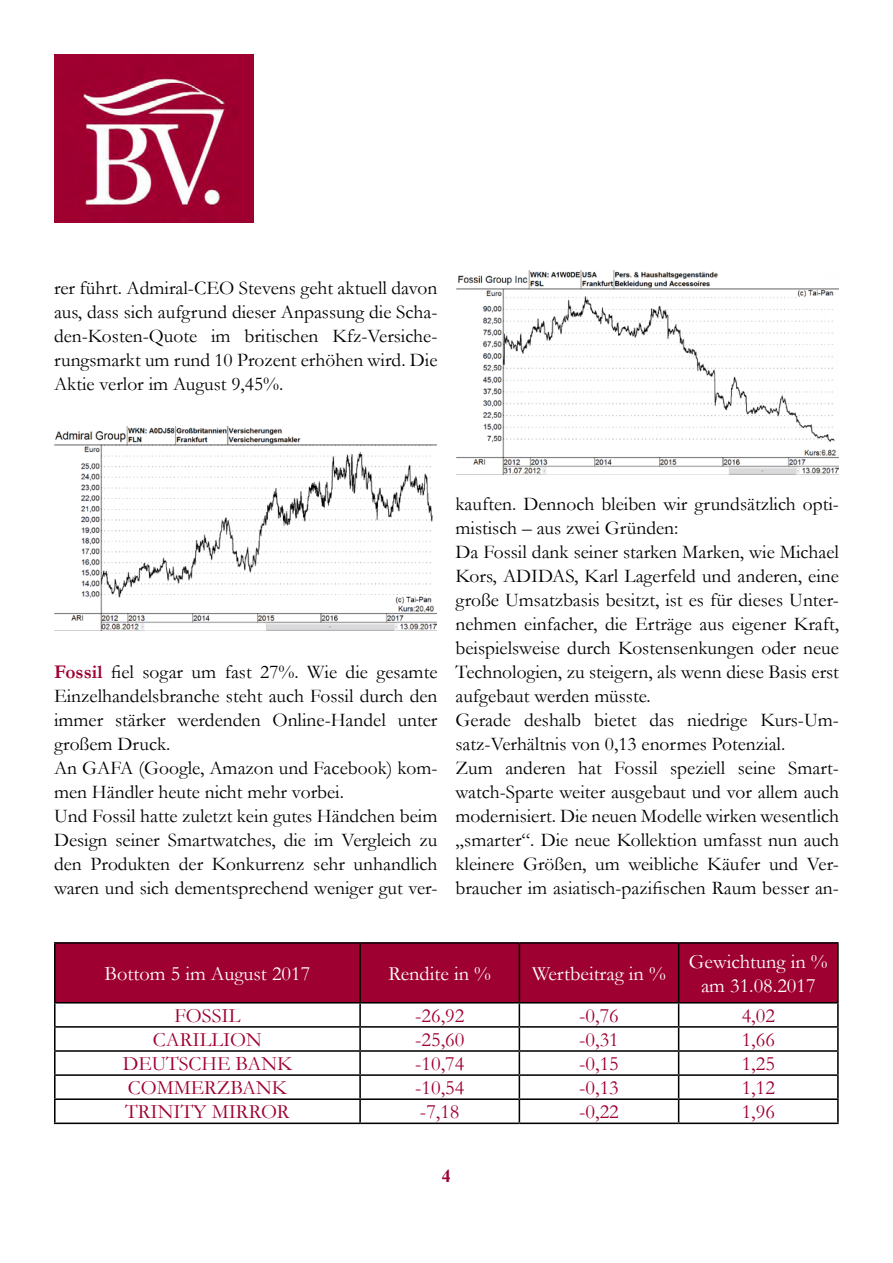
<style>
.page{position:relative;width:893px;height:1263px;background:#fff}
.page>*{position:absolute;margin:0;border:0;box-sizing:border-box;transform-origin:0 0}
.t1{font:20.4px "Garamond";color:#9e0031}
.t2{font:20.4px/23.9px "Garamond";color:#fff;text-align:center}
.t3{font:19.5px/24px "Garamond";color:#000}
.t4{font:700 18px "Times New Roman";color:#9e0031}
.s1{font-weight:700;color:#9e0031}
</style>
<div class="page">
<img style="left:54px;top:54px;width:200px;height:168px">
<div style="left:56px;top:944px;width:781px;height:58px;background:#9e0031"></div>
<hr style="left:54px;top:942px;width:306px;height:2px;background:#000">
<hr style="left:54px;top:944px;width:2px;height:58px;background:#000">
<hr style="left:360px;top:942px;width:159px;height:2px;background:#000">
<hr style="left:359px;top:944px;width:2px;height:58px;background:#000">
<hr style="left:519px;top:942px;width:160px;height:2px;background:#000">
<hr style="left:519px;top:944px;width:1px;height:58px;background:#000">
<hr style="left:679px;top:942px;width:160px;height:2px;background:#000">
<hr style="left:678px;top:944px;width:1px;height:58px;background:#000">
<hr style="left:837px;top:944px;width:2px;height:58px;background:#000">
<hr style="left:54px;top:1002px;width:306px;height:1px;background:#000">
<hr style="left:54px;top:1003px;width:2px;height:23px;background:#000">
<hr style="left:360px;top:1002px;width:159px;height:1px;background:#000">
<hr style="left:359px;top:1003px;width:2px;height:23px;background:#000">
<hr style="left:519px;top:1002px;width:160px;height:1px;background:#000">
<hr style="left:679px;top:1002px;width:160px;height:1px;background:#000">
<hr style="left:837px;top:1003px;width:2px;height:23px;background:#000">
<hr style="left:54px;top:1026px;width:306px;height:2px;background:#000">
<hr style="left:54px;top:1028px;width:2px;height:22px;background:#000">
<hr style="left:360px;top:1026px;width:159px;height:2px;background:#000">
<hr style="left:359px;top:1028px;width:2px;height:22px;background:#000">
<hr style="left:519px;top:1026px;width:160px;height:2px;background:#000">
<hr style="left:679px;top:1026px;width:160px;height:2px;background:#000">
<hr style="left:837px;top:1028px;width:2px;height:22px;background:#000">
<hr style="left:54px;top:1050px;width:306px;height:2px;background:#000">
<hr style="left:54px;top:1052px;width:2px;height:22px;background:#000">
<hr style="left:360px;top:1050px;width:159px;height:2px;background:#000">
<hr style="left:359px;top:1052px;width:2px;height:22px;background:#000">
<hr style="left:519px;top:1050px;width:160px;height:2px;background:#000">
<hr style="left:679px;top:1050px;width:160px;height:2px;background:#000">
<hr style="left:837px;top:1052px;width:2px;height:22px;background:#000">
<hr style="left:54px;top:1074px;width:306px;height:2px;background:#000">
<hr style="left:54px;top:1076px;width:2px;height:22px;background:#000">
<hr style="left:360px;top:1074px;width:159px;height:2px;background:#000">
<hr style="left:359px;top:1076px;width:2px;height:22px;background:#000">
<hr style="left:519px;top:1074px;width:160px;height:2px;background:#000">
<hr style="left:679px;top:1074px;width:160px;height:2px;background:#000">
<hr style="left:837px;top:1076px;width:2px;height:22px;background:#000">
<hr style="left:54px;top:1098px;width:306px;height:2px;background:#000">
<hr style="left:54px;top:1100px;width:2px;height:22px;background:#000">
<hr style="left:360px;top:1098px;width:159px;height:2px;background:#000">
<hr style="left:359px;top:1100px;width:2px;height:22px;background:#000">
<hr style="left:519px;top:1098px;width:160px;height:2px;background:#000">
<svg style="left:519px;top:1003px;width:1px;height:119px"></svg>
<hr style="left:679px;top:1098px;width:160px;height:2px;background:#000">
<svg style="left:678px;top:1003px;width:1px;height:119px"></svg>
<hr style="left:837px;top:1100px;width:2px;height:22px;background:#000">
<hr style="left:54px;top:1122px;width:306px;height:2px;background:#000">
<hr style="left:360px;top:1122px;width:159px;height:2px;background:#000">
<hr style="left:519px;top:1122px;width:160px;height:2px;background:#000">
<hr style="left:679px;top:1122px;width:160px;height:2px;background:#000">
<img style="left:54px;top:426px;width:383px;height:204px">
<img style="left:456px;top:270px;width:383px;height:204px">
<p class="t3" style="left:54px;top:275px;width:385px;text-align:justify">rer führt. Admiral-CEO Stevens geht aktuell davon aus, dass sich aufgrund dieser Anpassung die Scha&shy;den-Kosten-Quote im britischen Kfz-Versiche&shy;rungsmarkt um rund 10 Prozent erhöhen wird. Die Aktie verlor im August 9,45%.</p>
<p class="t3" style="left:54px;top:659px;width:385px"><span class="s1">Fossil</span> fiel sogar um fast 27%. Wie die gesamte Einzelhandelsbranche steht auch Fossil durch den immer stärker werdenden Online-Handel unter großem Druck.<br>An GAFA (Google, Amazon und Facebook) kom&shy;men Händler heute nicht mehr vorbei.<br>Und Fossil hatte zuletzt kein gutes Händchen beim Design seiner Smartwatches, die im Vergleich zu den Produkten der Konkurrenz sehr unhandlich waren und sich dementsprechend weniger gut ver-</p>
<p class="t3" style="left:455px;top:491px;width:385px">kauften. Dennoch bleiben wir grundsätzlich opti&shy;mistisch – aus zwei Gründen:<br>Da Fossil dank seiner starken Marken, wie Michael Kors, ADIDAS, Karl Lagerfeld und anderen, eine große Umsatzbasis besitzt, ist es für dieses Unter&shy;nehmen einfacher, die Erträge aus eigener Kraft, beispielsweise durch Kostensenkungen oder neue Technologien, zu steigern, als wenn diese Basis erst aufgebaut werden müsste.<br>Gerade deshalb bietet das niedrige Kurs-Um&shy;satz-Verhältnis von 0,13 enormes Potenzial.<br>Zum anderen hat Fossil speziell seine Smart&shy;watch-Sparte weiter ausgebaut und vor allem auch modernisiert. Die neuen Modelle wirken wesentlich „smarter“. Die neue Kollektion umfasst nun auch kleinere Größen, um weibliche Käufer und Ver&shy;braucher im asiatisch-pazifischen Raum besser an-</p>
<p class="t2" style="left:105px;top:961px;width:207px">Bottom 5 im August 2017</p>
<p class="t2" style="left:388px;top:961px;width:104px">Rendite in %</p>
<p class="t2" style="left:532px;top:961px;width:135px">Wertbeitrag in %</p>
<p class="t2" style="left:689px;top:949px;width:140px">Gewichtung in % am 31.08.2017</p>
<p class="t1" style="left:174px;top:1001px;width:67px">FOSSIL</p>
<p class="t1" style="left:415px;top:1001px;width:51px">-26,92</p>
<p class="t1" style="left:579px;top:1001px;width:41px">-0,76</p>
<p class="t1" style="left:742px;top:1001px;width:35px">4,02</p>
<p class="t1" style="left:153px;top:1026px;width:111px">CARILLION</p>
<p class="t1" style="left:415px;top:1026px;width:51px">-25,60</p>
<p class="t1" style="left:579px;top:1026px;width:41px">-0,31</p>
<p class="t1" style="left:742px;top:1026px;width:35px">1,66</p>
<p class="t1" style="left:123px;top:1050px;width:171px">DEUTSCHE BANK</p>
<p class="t1" style="left:415px;top:1050px;width:51px">-10,74</p>
<p class="t1" style="left:579px;top:1050px;width:41px">-0,15</p>
<p class="t1" style="left:742px;top:1050px;width:35px">1,25</p>
<p class="t1" style="left:128px;top:1074px;width:161px">COMMERZBANK</p>
<p class="t1" style="left:415px;top:1074px;width:51px">-10,54</p>
<p class="t1" style="left:579px;top:1074px;width:41px">-0,13</p>
<p class="t1" style="left:742px;top:1074px;width:35px">1,12</p>
<p class="t1" style="left:125px;top:1098px;width:166px">TRINITY MIRROR</p>
<p class="t1" style="left:420px;top:1098px;width:41px">-7,18</p>
<p class="t1" style="left:579px;top:1098px;width:41px">-0,22</p>
<p class="t1" style="left:742px;top:1098px;width:35px">1,96</p>
<p class="t4" style="left:442px;top:1164px;width:10px">4</p>
</div>
